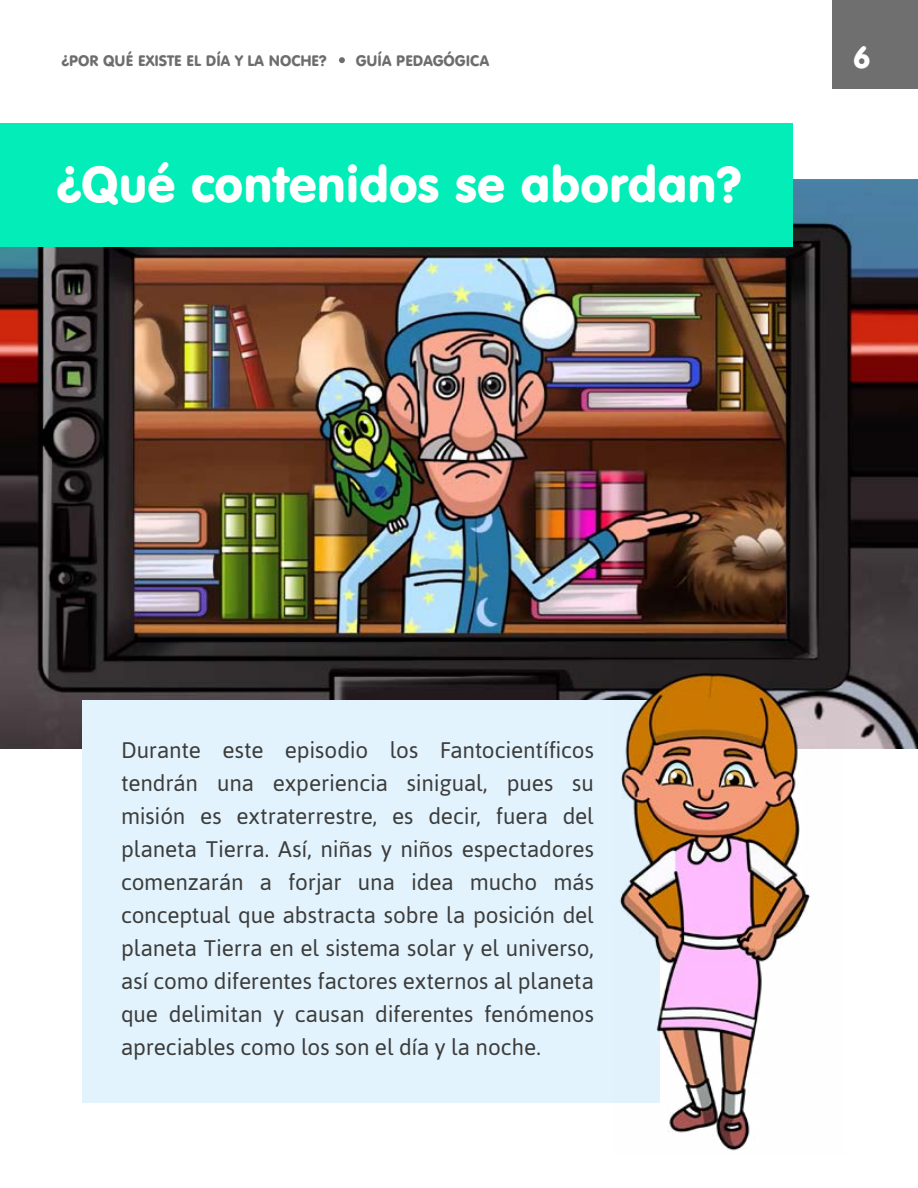
<style>
.page{position:relative;width:918px;height:1188px;background:#fff}
.page>*{position:absolute;margin:0;border:0;box-sizing:border-box;transform-origin:0 0}
.t1{font:49.5px "VAG Rounded BT";color:#fff}
.t2{font:30px "VAG Rounded BT";color:#fff}
.t3{font:22.5px/33px "Asap";letter-spacing:-.005em;color:#3c3c3b;text-align:justify}
.t4{font:15px "VAG Rounded BT";color:#6d6d6c}
</style>
<div class="page">
<div style="left:833px;top:0;width:85px;height:88px;background:#706f6f"></div>
<svg style="left:339px;top:57px;width:6px;height:6px"></svg>
<img style="left:0;top:179px;width:918px;height:569px">
<div style="left:82px;top:701px;width:578px;height:402px;background:#e2f3fd"></div>
<div style="left:0;top:123px;width:793px;height:124px;background:#02edb7"></div>
<img style="left:614px;top:621px;width:230px;height:530px">
<p class="t4" style="left:61px;top:51px;width:267px">¿POR QUÉ EXISTE EL DÍA Y LA NOCHE?</p>
<p class="t4" style="left:356px;top:51px;width:135px">GUÍA PEDAGÓGICA</p>
<h2 class="t2" style="left:853px;top:38px;width:18px">6</h2>
<h1 class="t1" style="left:56px;top:153px;width:687px">¿Qué contenidos se abordan?</h1>
<p class="t3" style="left:121px;top:732px;width:474px">Durante este episodio los Fantocientíficos tendrán una experiencia sinigual, pues su misión es extraterrestre, es decir, fuera del planeta Tierra. Así, niñas y niños espectadores comenzarán a forjar una idea mucho más conceptual que abstracta sobre la posición del planeta Tierra en el sistema solar y el universo, así como diferentes factores externos al planeta que delimitan y causan diferentes fenómenos apreciables como los son el día y la noche.</p>
</div>
